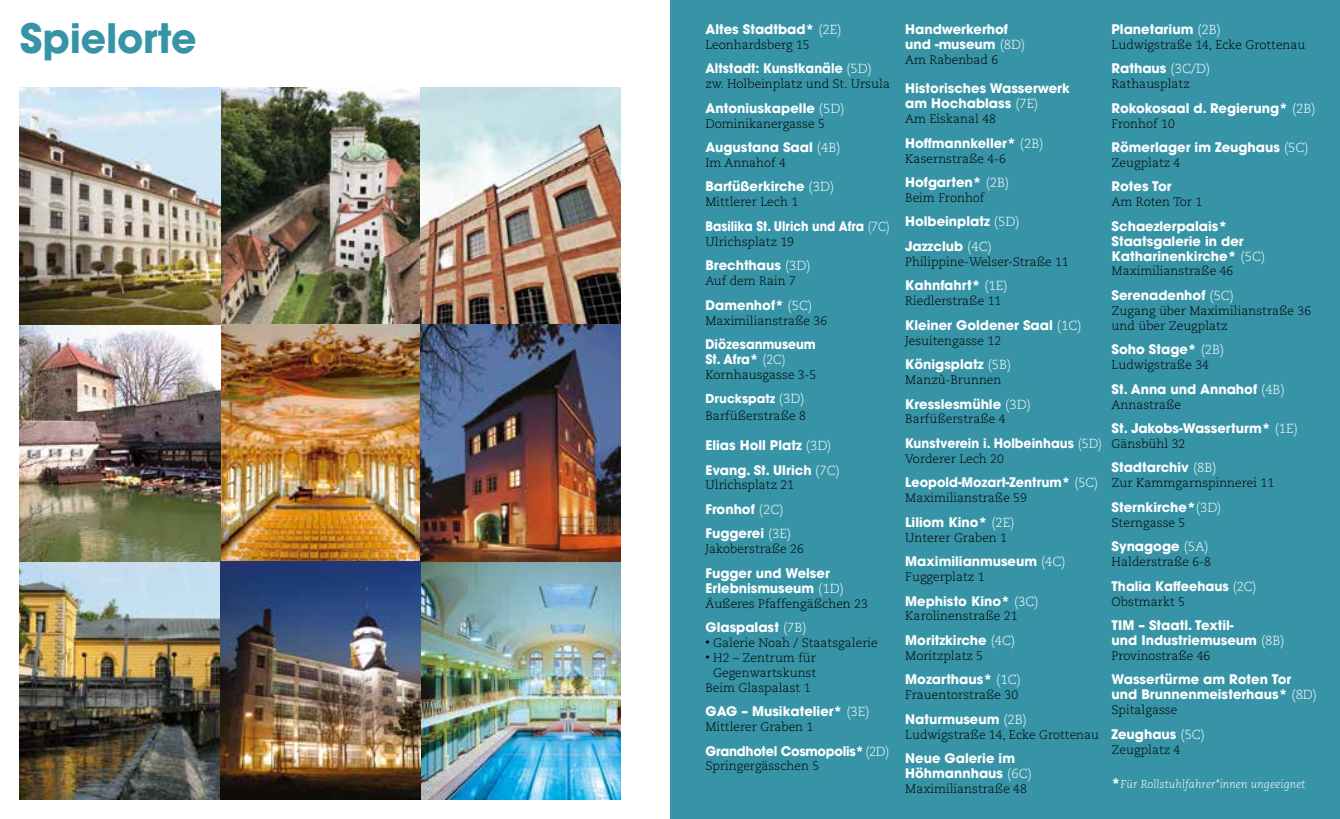
<style>
.page{position:relative;width:1340px;height:819px;background:#fff}
.page>*{position:absolute;margin:0;border:0;box-sizing:border-box;transform-origin:0 0}
.t1{font:700 40.25px "Avant Garde LT";letter-spacing:-.005em;color:#3794a7}
.t2{font:700 13.12px/14.9px "Avant Garde LT";color:#fff}
.t3{font:700 13.12px "Avant Garde LT";color:#fff;scale:.95 1}
.t4{font:700 13.12px "Avant Garde LT";color:#fff;scale:.9 1}
.t5{font:700 13.12px/14.9px "Avant Garde LT";color:#fff;scale:.94 1}
.t6{font:700 13.12px "Avant Garde LT";letter-spacing:-.02em;color:#fff}
.t7{font:300 12.25px/14.9px "Caecilia LT";color:#000}
.t8{font:700 12.25px "Avant Garde LT";color:#fff}
.t9{font:italic 300 11.38px "Caecilia LT";letter-spacing:.01em;color:#fff}
.s1{font-family:"Caecilia LT";font-weight:300}
.s2{font-family:"Caecilia LT";font-weight:300;font-size:13.12px}
.s3{font-size:8.75px}
.s4{font-family:"Avant Garde LT";font-weight:700;font-style:normal;font-size:13.12px}
</style>
<div class="page">
<div style="left:670px;top:0;width:669px;height:819px;background:#3794a7"></div>
<img style="left:20px;top:562px;width:600px;height:237px">
<img style="left:220px;top:88px;width:400px;height:474px">
<img style="left:20px;top:325px;width:400px;height:237px">
<img style="left:20px;top:88px;width:200px;height:237px">
<h1 class="t1" style="left:20px;top:12px;width:178px">Spielorte</h1>
<p class="t2" style="left:705px;top:21px;width:137px">Altes Stadtbad* <span class="s1">(2E)</span></p>
<p class="t7" style="left:705px;top:37px;width:106px">Leonhardsberg 15</p>
<p class="t3" style="left:705px;top:60px;width:177px">Altstadt: Kunstkanäle <span class="s1">(5D)</span></p>
<p class="t7" style="left:705px;top:77px;width:186px">zw. Holbeinplatz und St. Ursula</p>
<p class="t2" style="left:705px;top:100px;width:140px">Antoniuskapelle <span class="s1">(5D)</span></p>
<p class="t7" style="left:705px;top:116px;width:121px">Dominikanergasse 5</p>
<p class="t2" style="left:705px;top:140px;width:137px">Augustana Saal <span class="s1">(4B)</span></p>
<p class="t7" style="left:705px;top:155px;width:82px">Im Annahof 4</p>
<p class="t2" style="left:705px;top:179px;width:130px">Barfüßerkirche <span class="s1">(3D)</span></p>
<p class="t7" style="left:705px;top:195px;width:94px">Mittlerer Lech 1</p>
<p class="t4" style="left:705px;top:217px;width:206px">Basilika St. Ulrich und Afra <span class="s1">(7C)</span></p>
<p class="t7" style="left:705px;top:234px;width:90px">Ulrichsplatz 19</p>
<p class="t2" style="left:705px;top:258px;width:107px">Brechthaus <span class="s1">(3D)</span></p>
<p class="t7" style="left:705px;top:274px;width:92px">Auf dem Rain 7</p>
<p class="t2" style="left:705px;top:297px;width:108px">Damenhof* <span class="s1">(5C)</span></p>
<p class="t7" style="left:705px;top:313px;width:123px">Maximilianstraße 36</p>
<p class="t5" style="left:705px;top:336px;width:119px">Diözesanmuseum<br>St. Afra* <span class="s1">(2C)</span></p>
<p class="t7" style="left:705px;top:367px;width:112px">Kornhausgasse 3-5</p>
<p class="t8" style="left:705px;top:390px;width:100px">Druckspatz <span class="s2">(3D)</span></p>
<p class="t7" style="left:705px;top:409px;width:102px">Barfüßerstraße 8</p>
<p class="t2" style="left:705px;top:433px;width:136px;line-height:24.5px">Elias Holl Platz <span class="s1">(3D)<br></span>Evang. St. Ulrich <span class="s1">(7C)</span></p>
<p class="t7" style="left:705px;top:478px;width:90px">Ulrichsplatz 21</p>
<p class="t2" style="left:705px;top:496px;width:87px;line-height:24.5px">Fronhof <span class="s1">(2C)<br></span>Fuggerei <span class="s1">(3E)</span></p>
<p class="t7" style="left:705px;top:542px;width:100px">Jakoberstraße 26</p>
<p class="t2" style="left:705px;top:565px;width:140px">Fugger und Welser<br>Erlebnismuseum <span class="s1">(1D)</span></p>
<p class="t7" style="left:705px;top:596px;width:164px">Äußeres Pfaffengäßchen 23</p>
<p class="t2" style="left:705px;top:619px;width:103px">Glaspalast <span class="s1">(7B)</span></p>
<p class="t7" style="left:705px;top:635px;width:174px"><span class="s3">•</span> Galerie Noah / Staatsgalerie</p>
<p class="t7" style="left:705px;top:650px;width:112px"><span class="s3">•</span> H2 – Zentrum für</p>
<p class="t7" style="left:713px;top:665px;width:104px">Gegenwartskunst</p>
<p class="t7" style="left:705px;top:680px;width:107px">Beim Glaspalast 1</p>
<p class="t2" style="left:705px;top:703px;width:165px">GAG – Musikatelier* <span class="s1">(3E)</span></p>
<p class="t7" style="left:705px;top:719px;width:109px">Mittlerer Graben 1</p>
<p class="t6" style="left:705px;top:742px;width:185px">Grandhotel Cosmopolis*<span class="s1">(2D)</span></p>
<p class="t7" style="left:705px;top:759px;width:115px">Springergässchen 5</p>
<p class="t2" style="left:905px;top:21px;width:121px">Handwerkerhof und -museum <span class="s1">(8D)</span></p>
<p class="t7" style="left:905px;top:52px;width:95px">Am Rabenbad 6</p>
<p class="t2" style="left:905px;top:81px;width:166px">Historisches Wasserwerk am Hochablass <span class="s1">(7E)</span></p>
<p class="t7" style="left:905px;top:112px;width:92px">Am Eiskanal 48</p>
<p class="t2" style="left:905px;top:135px;width:140px">Hoffmannkeller* <span class="s1">(2B)</span></p>
<p class="t7" style="left:905px;top:151px;width:102px">Kasernstraße 4-6</p>
<p class="t2" style="left:905px;top:175px;width:106px">Hofgarten* <span class="s1">(2B)</span></p>
<p class="t7" style="left:905px;top:190px;width:81px">Beim Fronhof</p>
<p class="t2" style="left:905px;top:209px;width:116px;line-height:24.5px">Holbeinplatz <span class="s1">(5D)<br></span>Jazzclub <span class="s1">(4C)</span></p>
<p class="t7" style="left:905px;top:254px;width:165px">Philippine-Welser-Straße 11</p>
<p class="t2" style="left:905px;top:278px;width:104px">Kahnfahrt* <span class="s1">(1E)</span></p>
<p class="t7" style="left:905px;top:294px;width:98px">Riedlerstraße 11</p>
<p class="t2" style="left:905px;top:317px;width:178px">Kleiner Goldener Saal <span class="s1">(1C)</span></p>
<p class="t7" style="left:905px;top:333px;width:97px">Jesuitengasse 12</p>
<p class="t2" style="left:905px;top:357px;width:107px">Königsplatz <span class="s1">(5B)</span></p>
<p class="t7" style="left:905px;top:372px;width:98px">Manzù-Brunnen</p>
<p class="t2" style="left:905px;top:396px;width:127px">Kresslesmühle <span class="s1">(3D)</span></p>
<p class="t7" style="left:905px;top:412px;width:102px">Barfüßerstraße 4</p>
<p class="t3" style="left:905px;top:434px;width:209px">Kunstverein i. Holbeinhaus <span class="s1">(5D)</span></p>
<p class="t7" style="left:905px;top:451px;width:100px">Vorderer Lech 20</p>
<p class="t2" style="left:905px;top:475px;width:194px">Leopold-Mozart-Zentrum* <span class="s1">(5C)</span></p>
<p class="t7" style="left:905px;top:491px;width:123px">Maximilianstraße 59</p>
<p class="t2" style="left:905px;top:514px;width:111px">Liliom Kino* <span class="s1">(2E)</span></p>
<p class="t7" style="left:905px;top:530px;width:103px">Unterer Graben 1</p>
<p class="t2" style="left:905px;top:553px;width:162px">Maximilianmuseum <span class="s1">(4C)</span></p>
<p class="t7" style="left:905px;top:569px;width:81px">Fuggerplatz 1</p>
<p class="t2" style="left:905px;top:593px;width:135px">Mephisto Kino* <span class="s1">(3C)</span></p>
<p class="t7" style="left:905px;top:609px;width:114px">Karolinenstraße 21</p>
<p class="t2" style="left:905px;top:632px;width:112px">Moritzkirche <span class="s1">(4C)</span></p>
<p class="t7" style="left:905px;top:648px;width:79px">Moritzplatz 5</p>
<p class="t2" style="left:905px;top:672px;width:117px">Mozarthaus* <span class="s1">(1C)</span></p>
<p class="t7" style="left:905px;top:687px;width:114px">Frauentorstraße 30</p>
<p class="t2" style="left:905px;top:711px;width:123px">Naturmuseum <span class="s1">(2B)</span></p>
<p class="t7" style="left:905px;top:727px;width:195px">Ludwigstraße 14, Ecke Grottenau</p>
<p class="t2" style="left:905px;top:750px;width:128px">Neue Galerie im<br>Höhmannhaus <span class="s1">(6C)</span></p>
<p class="t7" style="left:905px;top:781px;width:123px">Maximilianstraße 48</p>
<p class="t2" style="left:1111px;top:21px;width:111px">Planetarium <span class="s1">(2B)</span></p>
<p class="t7" style="left:1111px;top:37px;width:195px">Ludwigstraße 14, Ecke Grottenau</p>
<p class="t2" style="left:1111px;top:61px;width:100px">Rathaus <span class="s1">(3C/D)</span></p>
<p class="t7" style="left:1111px;top:77px;width:80px">Rathausplatz</p>
<p class="t2" style="left:1111px;top:100px;width:205px">Rokokosaal d. Regierung* <span class="s1">(2B)</span></p>
<p class="t7" style="left:1111px;top:116px;width:65px">Fronhof 10</p>
<p class="t2" style="left:1111px;top:140px;width:198px">Römerlager im Zeughaus <span class="s1">(5C)</span></p>
<p class="t7" style="left:1111px;top:155px;width:70px">Zeugplatz 4</p>
<p class="t2" style="left:1111px;top:179px;width:62px">Rotes Tor</p>
<p class="t7" style="left:1111px;top:195px;width:92px">Am Roten Tor 1</p>
<p class="t2" style="left:1111px;top:218px;width:155px">Schaezlerpalais*<br>Staatsgalerie in der<br>Katharinenkirche* <span class="s1">(5C)</span></p>
<p class="t7" style="left:1111px;top:264px;width:123px">Maximilianstraße 46</p>
<p class="t2" style="left:1111px;top:287px;width:124px">Serenadenhof <span class="s1">(5C)</span></p>
<p class="t7" style="left:1111px;top:303px;width:201px">Zugang über Maximilianstraße 36 und über Zeugplatz</p>
<p class="t2" style="left:1111px;top:342px;width:114px">Soho Stage* <span class="s1">(2B)</span></p>
<p class="t7" style="left:1111px;top:358px;width:99px">Ludwigstraße 34</p>
<p class="t2" style="left:1111px;top:381px;width:175px">St. Anna und Annahof <span class="s1">(4B)</span></p>
<p class="t7" style="left:1111px;top:397px;width:71px">Annastraße</p>
<p class="t2" style="left:1111px;top:420px;width:188px">St. Jakobs-Wasserturm* <span class="s1">(1E)</span></p>
<p class="t7" style="left:1111px;top:436px;width:75px">Gänsbühl 32</p>
<p class="t2" style="left:1111px;top:460px;width:107px">Stadtarchiv <span class="s1">(8B)</span></p>
<p class="t7" style="left:1111px;top:476px;width:164px">Zur Kammgarnspinnerei 11</p>
<p class="t2" style="left:1111px;top:499px;width:111px">Sternkirche*<span class="s1">(3D)</span></p>
<p class="t7" style="left:1111px;top:515px;width:75px">Sterngasse 5</p>
<p class="t2" style="left:1111px;top:539px;width:99px">Synagoge <span class="s1">(5A)</span></p>
<p class="t7" style="left:1111px;top:554px;width:101px">Halderstraße 6-8</p>
<p class="t2" style="left:1111px;top:578px;width:146px">Thalia Kaffeehaus <span class="s1">(2C)</span></p>
<p class="t7" style="left:1111px;top:594px;width:75px">Obstmarkt 5</p>
<p class="t2" style="left:1111px;top:617px;width:174px">TIM – Staatl. Textil-<br>und Industriemuseum <span class="s1">(8B)</span></p>
<p class="t7" style="left:1111px;top:648px;width:100px">Provinostraße 46</p>
<p class="t2" style="left:1111px;top:672px;width:207px">Wassertürme am Roten Tor und Brunnenmeisterhaus* <span class="s1">(8D)</span></p>
<p class="t7" style="left:1111px;top:702px;width:67px">Spitalgasse</p>
<p class="t2" style="left:1111px;top:726px;width:95px">Zeughaus <span class="s1">(5C)</span></p>
<p class="t7" style="left:1111px;top:742px;width:70px">Zeugplatz 4</p>
<p class="t9" style="left:1111px;top:777px;width:195px"><span class="s4">*</span>Für Rollstuhlfahrer*innen ungeeignet</p>
</div>
